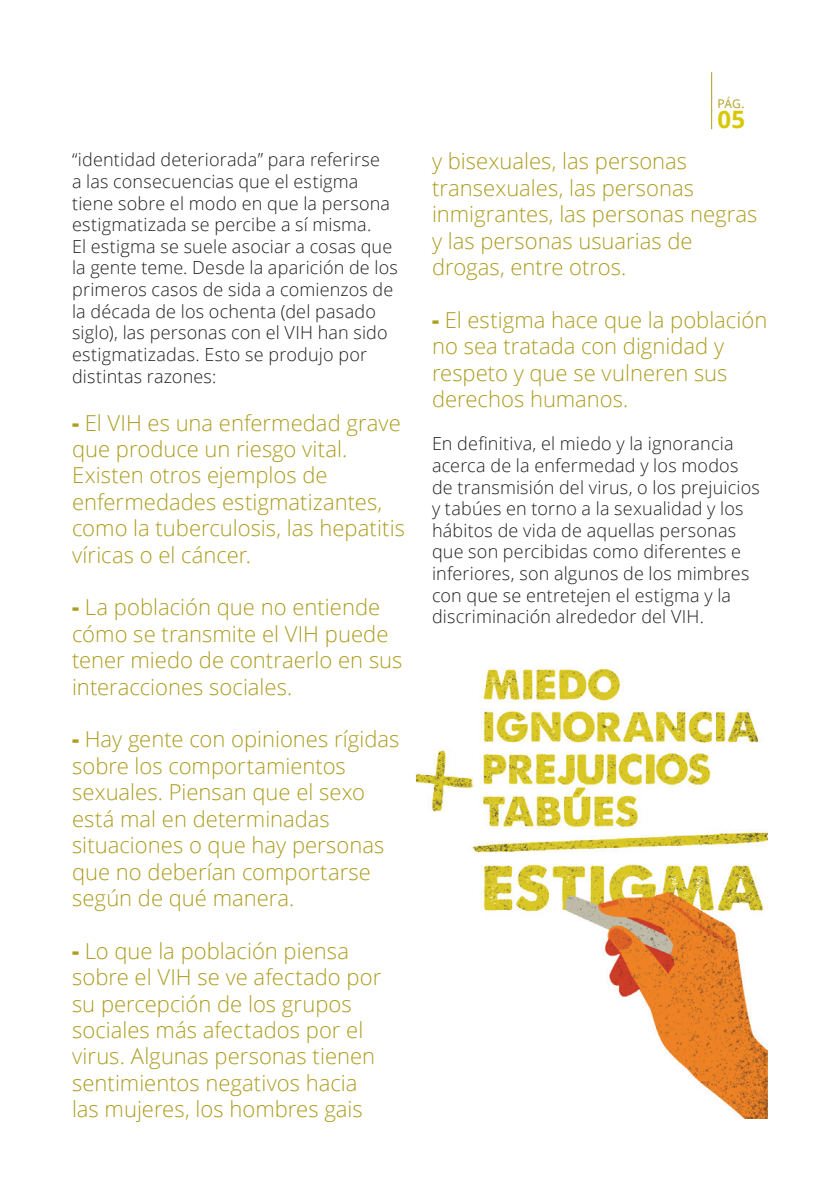
<style>
.page{position:relative;width:840px;height:1191px;background:#fff}
.page>*{position:absolute;margin:0;border:0;box-sizing:border-box;transform-origin:0 0}
.t1{font:700 24px "Open Sans";color:#d6c801}
.t2{font:300 22px/26.4px "Open Sans";color:#ad9d20}
.t3{font:300 18px/21.6px "Open Sans";letter-spacing:.01em;color:#231f20}
.t4{font:12px "Open Sans";color:#ad9d20}
.s1{font-weight:800}
</style>
<div class="page">
<hr style="left:710px;top:72px;width:1px;height:57px;background:#ad9d20">
<img style="left:415px;top:669px;width:352px;height:450px">
<p class="t3" style="left:72px;top:149px;width:327px">“identidad deteriorada” para referirse<br>a las consecuencias que el estigma tiene sobre el modo en que la persona estigmatizada se percibe a sí misma.<br>El estigma se suele asociar a cosas que la gente teme. Desde la aparición de los primeros casos de sida a comienzos de la década de los ochenta (del pasado siglo), las personas con el VIH han sido estigmatizadas. Esto se produjo por distintas razones:</p>
<p class="t2" style="left:72px;top:409px;width:334px"><span class="s1">-</span> El VIH es una enfermedad grave que produce un riesgo vital.<br>Existen otros ejemplos de enfermedades estigmatizantes, como la tuberculosis, las hepatitis víricas o el cáncer.</p>
<p class="t2" style="left:72px;top:593px;width:331px"><span class="s1">-</span> La población que no entiende cómo se transmite el VIH puede tener miedo de contraerlo en sus interacciones sociales.</p>
<p class="t2" style="left:72px;top:725px;width:328px"><span class="s1">-</span> Hay gente con opiniones rígidas sobre los comportamientos sexuales. Piensan que el sexo está mal en determinadas situaciones o que hay personas que no deberían comportarse según de qué manera.</p>
<p class="t2" style="left:72px;top:937px;width:310px"><span class="s1">-</span> Lo que la población piensa sobre el VIH se ve afectado por su percepción de los grupos sociales más afectados por el virus. Algunas personas tienen sentimientos negativos hacia las mujeres, los hombres gais</p>
<p class="t4" style="left:717px;top:95px;width:29px">PÁG.</p>
<p class="t1" style="left:717px;top:103px;width:29px">05</p>
<p class="t2" style="left:432px;top:148px;width:327px">y bisexuales, las personas transexuales, las personas inmigrantes, las personas negras y las personas usuarias de drogas, entre otros.</p>
<p class="t2" style="left:432px;top:306px;width:336px"><span class="s1">-</span> El estigma hace que la población no sea tratada con dignidad y respeto y que se vulneren sus derechos humanos.</p>
<p class="t3" style="left:432px;top:432px;width:329px">En definitiva, el miedo y la ignorancia acerca de la enfermedad y los modos de transmisión del virus, o los prejuicios y tabúes en torno a la sexualidad y los hábitos de vida de aquellas personas que son percibidas como diferentes e inferiores, son algunos de los mimbres con que se entretejen el estigma y la discriminación alrededor del VIH.</p>
</div>
